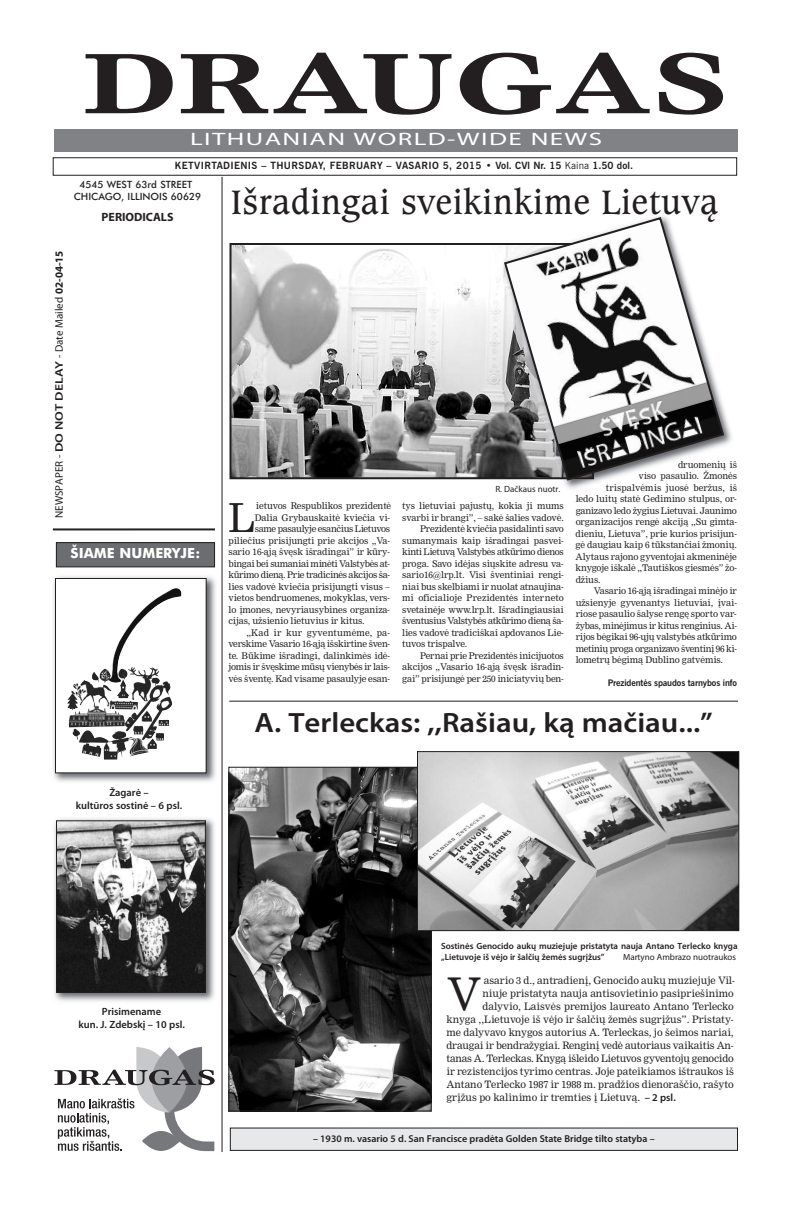
<style>
.page{position:relative;width:792px;height:1224px;background:#fff}
.page>*{position:absolute;margin:0;border:0;box-sizing:border-box;transform-origin:0 0}
.t1{font:700 80px "Nimrod CE";color:#231f20;scale:1.45 1}
.t2{font:44px "Nimrod CE";color:#231f20}
.t3{font:39.1px "Nimrod CE";color:#231f20}
.t4{font:36px "Caxton CE";color:#231f20}
.t5{font:600 28px "Myriad Pro";color:#231f20;scale:1.1 1}
.t6{font:18px "Myriad Pro";letter-spacing:.05em;color:#fff;scale:1.5 1}
.t7{font:700 14px "Futura CE";color:#fff}
.t8{font:700 12px "Myriad Pro";color:#231f20}
.t9{font:11px "Myriad Pro";color:#231f20}
.t10{font:600 10.5px/13px "Myriad Pro";color:#231f20;text-align:center}
.t11{font:10px "Nimrod CE";color:#231f20}
.t12{font:700 10px "News Gothic CE";letter-spacing:.035em;color:#231f20}
.t13{font:600 10px "Myriad Pro";color:#231f20}
.t14{font:10px "Nimrod CE";letter-spacing:-.02em;color:#231f20}
.t15{font:500 10px/12px "Futura CE";color:#231f20;text-align:center}
.t16{font:9px "Nimrod CE";letter-spacing:-.01em;color:#231f20}
.t17{font:9px "Nimrod CE";letter-spacing:-.04em;color:#231f20}
.t18{font:9px "Nimrod CE";letter-spacing:-.035em;color:#231f20}
.t19{font:600 9px/10.8px "Myriad Pro";color:#231f20}
.t20{font:9px "Nimrod CE";letter-spacing:-.03em;color:#231f20}
.t21{font:9px "Myriad Pro";color:#231f20}
.t22{font:700 9px "News Gothic CE";letter-spacing:-.015em;color:#231f20}
.t23{font:9px "Nimrod CE";letter-spacing:.015em;color:#231f20}
.s1{font-weight:400}
.s2{font-weight:600}
.s3{font-weight:700}
.s4{font-family:"Myriad Pro";font-weight:600;font-size:10.5px}
</style>
<div class="page">
<div style="left:53px;top:158px;width:684px;height:18px;border:1px solid #231f20"></div>
<div style="left:54px;top:129px;width:684px;height:23px;background:#808285"></div>
<hr style="left:53px;top:528px;width:162px;height:2px;background:#231f20">
<hr style="left:222px;top:177px;width:1px;height:975px;background:#231f20">
<svg style="left:54px;top:1047px;width:161px;height:104px"></svg>
<div style="left:230px;top:1128px;width:507px;height:22px;background:#e7e8e9"></div>
<div style="left:230px;top:1128px;width:508px;height:23px;border:1px solid #231f20"></div>
<div style="left:56px;top:543px;width:159px;height:24px;background:#6c6d70"></div>
<div style="left:56px;top:543px;width:159px;height:24px;border:1px solid #231f20"></div>
<img style="left:53px;top:576px;width:163px;height:206px">
<div style="left:56px;top:578px;width:150px;height:195px;background:#fff"></div>
<img style="left:67px;top:666px;width:105px;height:94px">
<div style="left:55px;top:578px;width:152px;height:195px;border:1px solid #231f20"></div>
<img style="left:54px;top:818px;width:161px;height:183px">
<img style="left:58px;top:822px;width:146px;height:169px">
<div style="left:56px;top:820px;width:150px;height:173px;border:1px solid #231f20"></div>
<img style="left:233px;top:246px;width:264px;height:230px">
<div style="left:230px;top:243px;width:364px;height:236px;border:2px solid #231f20"></div>
<img style="left:564px;top:413px;width:168px;height:76px">
<img style="left:497px;top:245px;width:6px;height:232px">
<svg style="left:503px;top:216px;width:222px;height:266px"></svg>
<hr style="left:229px;top:701px;width:509px;height:1px;background:#231f20">
<img style="left:230px;top:769px;width:200px;height:341px">
<div style="left:228px;top:767px;width:204px;height:345px;border:1px solid #231f20"></div>
<img style="left:419px;top:753px;width:318px;height:176px">
<div style="left:417px;top:751px;width:322px;height:180px;border:1px solid #231f20"></div>
<h1 class="t1" style="left:83px;top:54px;width:446px">DRAUGAS</h1>
<h3 class="t6" style="left:190px;top:132px;width:276px">LITHUANIAN WORLD-WIDE NEWS</h3>
<p class="t12" style="left:175px;top:162px;width:460px">KETVIRTADIENIS – THURSDAY, FEBRUARY – VASARIO 5, 2015 • Vol. CVl Nr. 15 <span class="s1">Kaina</span> 1.50 dol.</p>
<p class="t15" style="left:74px;top:179px;width:129px">4545 WEST 63rd STREET<br>CHICAGO, ILLINOIS 60629</p>
<p class="t9" style="left:55px;top:518px;width:269px;rotate:-90deg">NEWSPAPER - <span class="s2">DO NOT DELAY</span> - Date Mailed <span class="s3">02-04-15</span></p>
<h3 class="t8" style="left:102px;top:212px;width:73px">PERIODICALS</h3>
<h3 class="t7" style="left:71px;top:548px;width:131px">ŠIAME NUMERYJE:</h3>
<p class="t10" style="left:76px;top:786px;width:108px">Žagarė –<br>kultūros sostinė – 6 psl.</p>
<h3 class="t4" style="left:231px;top:188px;width:489px">Išradingai sveikinkime Lietuvą</h3>
<h3 class="t3" style="left:228px;top:503px;width:28px">L</h3>
<p class="t16" style="left:256px;top:502px;width:137px">ietuvos Respublikos prezidentė</p>
<p class="t16" style="left:255px;top:514px;width:137px">Dalia Grybauskaitė kviečia vi-</p>
<p class="t17" style="left:255px;top:525px;width:137px">same pasaulyje esančius Lietuvos</p>
<p class="t16" style="left:228px;top:537px;width:163px">piliečius prisijungti prie akcijos „Va-</p>
<p class="t16" style="left:228px;top:548px;width:163px">sario 16-ąją švęsk išradingai” ir kūry-</p>
<p class="t18" style="left:228px;top:560px;width:163px">bingai bei sumaniai minėti Valstybės at-</p>
<p class="t17" style="left:228px;top:571px;width:163px">kūrimo dieną. Prie tradicinės akcijos ša-</p>
<p class="t16" style="left:228px;top:583px;width:163px">lies vadovė kviečia prisijungti visus –</p>
<p class="t16" style="left:228px;top:594px;width:163px">vietos bendruomenes, mokyklas, vers-</p>
<p class="t16" style="left:228px;top:606px;width:163px">lo įmones, nevyriausybines organiza-</p>
<p class="t16" style="left:228px;top:617px;width:138px">cijas, užsienio lietuvius ir kitus.</p>
<p class="t23" style="left:246px;top:629px;width:145px">„Kad ir kur gyventumėme, pa-</p>
<p class="t20" style="left:228px;top:640px;width:163px">verskime Vasario 16-ąją išskirtine šven-</p>
<p class="t16" style="left:228px;top:652px;width:163px">te. Būkime išradingi, dalinkimės idė-</p>
<p class="t18" style="left:228px;top:663px;width:163px">jomis ir švęskime mūsų vienybės ir lais-</p>
<p class="t16" style="left:228px;top:675px;width:163px">vės šventę. Kad visame pasaulyje esan-</p>
<p class="t21" style="left:495px;top:485px;width:67px">R. Dačkaus nuotr.</p>
<p class="t16" style="left:402px;top:502px;width:163px">tys lietuviai pajustų, kokia ji mums</p>
<p class="t16" style="left:402px;top:514px;width:163px">svarbi ir brangi”, – sakė šalies vadovė.</p>
<p class="t16" style="left:420px;top:525px;width:145px">Prezidentė kviečia pasidalinti savo</p>
<p class="t16" style="left:402px;top:537px;width:163px">sumanymais kaip išradingai pasvei-</p>
<p class="t17" style="left:402px;top:548px;width:163px">kinti Lietuvą Valstybės atkūrimo dienos</p>
<p class="t16" style="left:402px;top:560px;width:163px">proga. Savo idėjas siųskite adresu va-</p>
<p class="t16" style="left:402px;top:571px;width:163px">sario16@lrp.lt. Visi šventiniai rengi-</p>
<p class="t16" style="left:402px;top:583px;width:163px">niai bus skelbiami ir nuolat atnaujina-</p>
<p class="t16" style="left:402px;top:594px;width:163px">mi oficialioje Prezidentės interneto</p>
<p class="t16" style="left:402px;top:606px;width:163px">svetainėje www.lrp.lt. Išradingiausiai</p>
<p class="t17" style="left:402px;top:617px;width:163px">šventusius Valstybės atkūrimo dieną ša-</p>
<p class="t16" style="left:402px;top:629px;width:163px">lies vadovė tradiciškai apdovanos Lie-</p>
<p class="t16" style="left:402px;top:640px;width:67px">tuvos trispalve.</p>
<p class="t16" style="left:420px;top:652px;width:145px">Pernai prie Prezidentės inicijuotos</p>
<p class="t16" style="left:402px;top:663px;width:163px">akcijos „Vasario 16-ąją švęsk išradin-</p>
<p class="t16" style="left:402px;top:675px;width:163px">gai” prisijungė per 250 iniciatyvių ben-</p>
<p class="t16" style="left:678px;top:461px;width:60px">druomenių iš</p>
<p class="t16" style="left:638px;top:473px;width:100px">viso pasaulio. Žmonės</p>
<p class="t16" style="left:606px;top:484px;width:133px">trispalvėmis juosė beržus, iš</p>
<p class="t16" style="left:576px;top:496px;width:162px">ledo luitų statė Gedimino stulpus, or-</p>
<p class="t16" style="left:576px;top:507px;width:163px">ganizavo ledo žygius Lietuvai. Jaunimo</p>
<p class="t16" style="left:576px;top:519px;width:163px">organizacijos rengė akciją „Su gimta-</p>
<p class="t16" style="left:576px;top:530px;width:163px">dieniu, Lietuva”, prie kurios prisijun-</p>
<p class="t16" style="left:576px;top:542px;width:163px">gė daugiau kaip 6 tūkstančiai žmonių.</p>
<p class="t16" style="left:576px;top:553px;width:163px">Alytaus rajono gyventojai akmeninėje</p>
<p class="t16" style="left:576px;top:565px;width:163px">knygoje iškalė „Tautiškos giesmės” žo-</p>
<p class="t16" style="left:576px;top:576px;width:26px">džius.</p>
<p class="t16" style="left:594px;top:588px;width:145px">Vasario 16-ąją išradingai minėjo ir</p>
<p class="t16" style="left:576px;top:599px;width:163px">užsienyje gyvenantys lietuviai, įvai-</p>
<p class="t16" style="left:576px;top:611px;width:162px">riose pasaulio šalyse rengę sporto var-</p>
<p class="t20" style="left:576px;top:622px;width:163px">žybas, minėjimus ir kitus renginius. Ai-</p>
<p class="t16" style="left:576px;top:634px;width:163px">rijos bėgikai 96-ųjų valstybės atkūrimo</p>
<p class="t18" style="left:576px;top:645px;width:163px">metinių proga organizavo šventinį 96 ki-</p>
<p class="t16" style="left:576px;top:657px;width:149px">lometrų bėgimą Dublino gatvėmis.</p>
<p class="t22" style="left:608px;top:680px;width:131px">Prezidentės spaudos tarnybos info</p>
<h3 class="t5" style="left:255px;top:712px;width:418px">A. Terleckas: ,,Rašiau, ką mačiau...”</h3>
<p class="t10" style="left:78px;top:1006px;width:108px">Prisimename<br>kun. J. Zdebskį – 10 psl.</p>
<p class="t19" style="left:441px;top:941px;width:298px">Sostinės Genocido aukų muziejuje pristatyta nauja Antano Terlecko knyga „Lietuvoje iš vėjo ir šalčių žemės sugrįžus”</p>
<p class="t21" style="left:623px;top:953px;width:114px">Martyno Ambrazo nuotraukos</p>
<h2 class="t2" style="left:446px;top:977px;width:36px">V</h2>
<p class="t11" style="left:484px;top:976px;width:253px">asario 3 d., antradienį, Genocido aukų muziejuje Vil-</p>
<p class="t11" style="left:482px;top:989px;width:253px">niuje pristatyta nauja antisovietinio pasipriešinimo</p>
<p class="t11" style="left:482px;top:1002px;width:253px">dalyvio, Laisvės premijos laureato Antano Terlecko</p>
<p class="t11" style="left:446px;top:1015px;width:289px">knyga ,,Lietuvoje iš vėjo ir šalčių žemės sugrįžus”. Pristaty-</p>
<p class="t11" style="left:446px;top:1028px;width:289px">me dalyvavo knygos autorius A. Terleckas, jo šeimos nariai,</p>
<p class="t11" style="left:446px;top:1041px;width:289px">draugai ir bendražygiai. Renginį vedė autoriaus vaikaitis An-</p>
<p class="t14" style="left:446px;top:1054px;width:289px">tanas A. Terleckas. Knygą išleido Lietuvos gyventojų genocido</p>
<p class="t11" style="left:446px;top:1067px;width:289px">ir rezistencijos tyrimo centras. Joje pateikiamos ištraukos iš</p>
<p class="t11" style="left:446px;top:1080px;width:289px">Antano Terlecko 1987 ir 1988 m. pradžios dienoraščio, rašyto</p>
<p class="t11" style="left:446px;top:1093px;width:231px">grįžus po kalinimo ir tremties į Lietuvą. <span class="s4">– 2 psl.</span></p>
<p class="t13" style="left:313px;top:1135px;width:343px">– 1930 m. vasario 5 d. San Francisce pradėta Golden State Bridge tilto statyba –</p>
</div>
